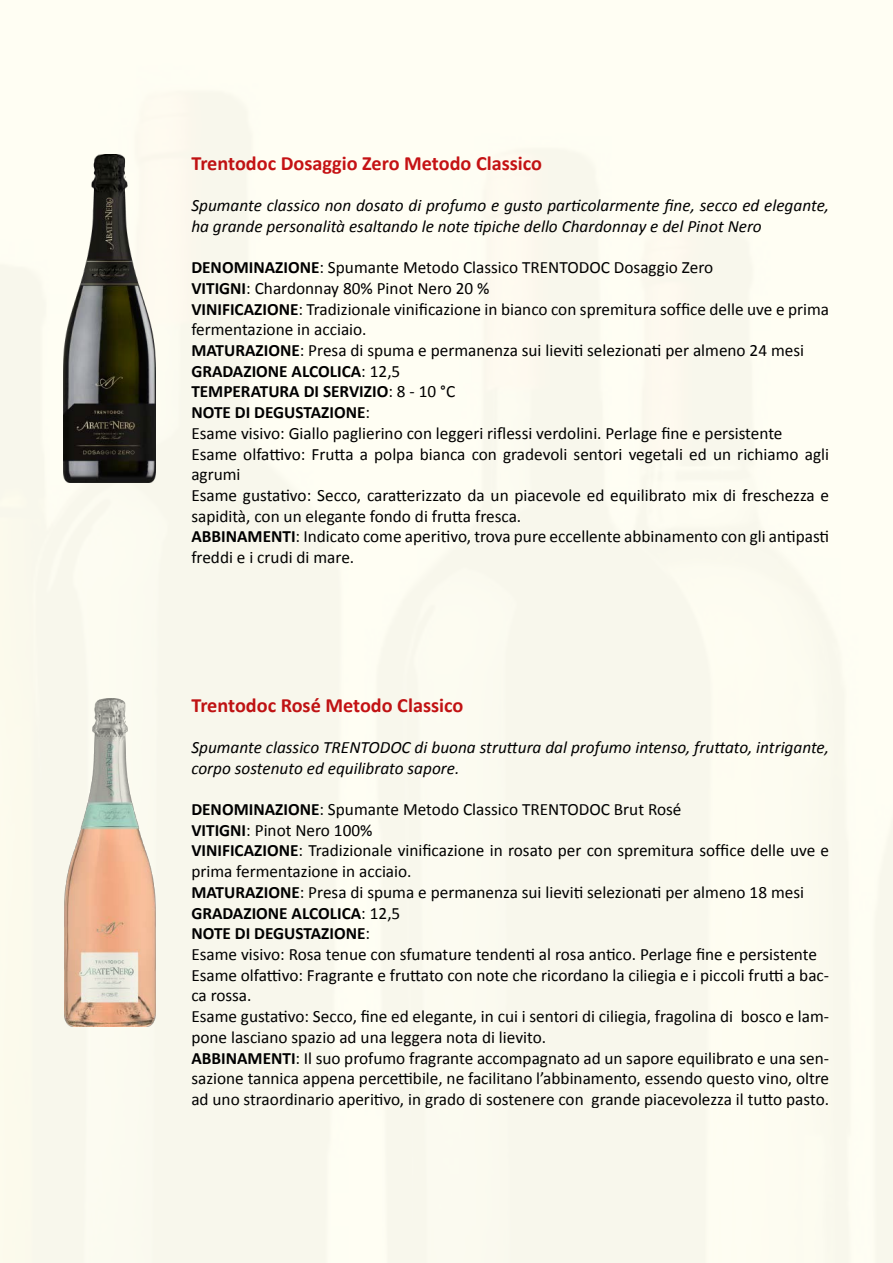
<style>
.page{position:relative;width:893px;height:1263px;background:#fbfaef}
.page>*{position:absolute;margin:0;border:0;box-sizing:border-box;transform-origin:0 0}
.t1{font:700 20.25px "Calibri";color:#c51315}
.t2{font:17.25px/20.7px "Calibri";color:#000}
.t3{font:italic 17.25px/20.7px "Calibri";color:#000}
.s1{font-weight:700}
</style>
<div class="page">
<img style="left:64px;top:699px;width:91px;height:327px">
<img style="left:64px;top:154px;width:92px;height:328px">
<p class="t1" style="left:191px;top:149px;width:352px">Trentodoc Dosaggio Zero Metodo Classico</p>
<p class="t3" style="left:191px;top:194px;width:639px">Spumante classico non dosato di profumo e gusto particolarmente fine, secco ed elegante, ha grande personalità esaltando le note tipiche dello Chardonnay e del Pinot Nero</p>
<p class="t2" style="left:191px;top:257px;width:639px"><span class="s1">DENOMINAZIONE</span>: Spumante Metodo Classico TRENTODOC Dosaggio Zero<br><span class="s1">VITIGNI</span>: Chardonnay 80% Pinot Nero 20 %<br><span class="s1">VINIFICAZIONE</span>: Tradizionale vinificazione in bianco con spremitura soffice delle uve e prima fermentazione in acciaio.<br><span class="s1">MATURAZIONE</span>: Presa di spuma e permanenza sui lieviti selezionati per almeno 24 mesi <span class="s1">GRADAZIONE ALCOLICA</span>: 12,5<br><span class="s1">TEMPERATURA DI SERVIZIO</span>: 8 - 10 °C<br><span class="s1">NOTE DI DEGUSTAZIONE</span>:<br>Esame visivo: Giallo paglierino con leggeri riflessi verdolini. Perlage fine e persistente Esame olfattivo: Frutta a polpa bianca con gradevoli sentori vegetali ed un richiamo agli agrumi<br>Esame gustativo: Secco, caratterizzato da un piacevole ed equilibrato mix di freschezza e sapidità, con un elegante fondo di frutta fresca.<br><span class="s1">ABBINAMENTI</span>: Indicato come aperitivo, trova pure eccellente abbinamento con gli antipasti freddi e i crudi di mare.</p>
<p class="t1" style="left:191px;top:690px;width:274px">Trentodoc Rosé Metodo Classico</p>
<p class="t3" style="left:191px;top:736px;width:639px">Spumante classico TRENTODOC di buona struttura dal profumo intenso, fruttato, intrigante, corpo sostenuto ed equilibrato sapore.</p>
<p class="t2" style="left:191px;top:798px;width:639px"><span class="s1">DENOMINAZIONE</span>: Spumante Metodo Classico TRENTODOC Brut Rosé<br><span class="s1">VITIGNI</span>: Pinot Nero 100%<br><span class="s1">VINIFICAZIONE</span>: Tradizionale vinificazione in rosato per con spremitura soffice delle uve e prima fermentazione in acciaio.<br><span class="s1">MATURAZIONE</span>: Presa di spuma e permanenza sui lieviti selezionati per almeno 18 mesi <span class="s1">GRADAZIONE ALCOLICA</span>: 12,5<br><span class="s1">NOTE DI DEGUSTAZIONE</span>:<br>Esame visivo: Rosa tenue con sfumature tendenti al rosa antico. Perlage fine e persistente Esame olfattivo: Fragrante e fruttato con note che ricordano la ciliegia e i piccoli frutti a bac&shy;ca rossa.<br>Esame gustativo: Secco, fine ed elegante, in cui i sentori di ciliegia, fragolina di bosco e lam&shy;pone lasciano spazio ad una leggera nota di lievito.<br><span class="s1">ABBINAMENTI</span>: Il suo profumo fragrante accompagnato ad un sapore equilibrato e una sen&shy;sazione tannica appena percettibile, ne facilitano l’abbinamento, essendo questo vino, oltre ad uno straordinario aperitivo, in grado di sostenere con grande piacevolezza il tutto pasto.</p>
</div>
